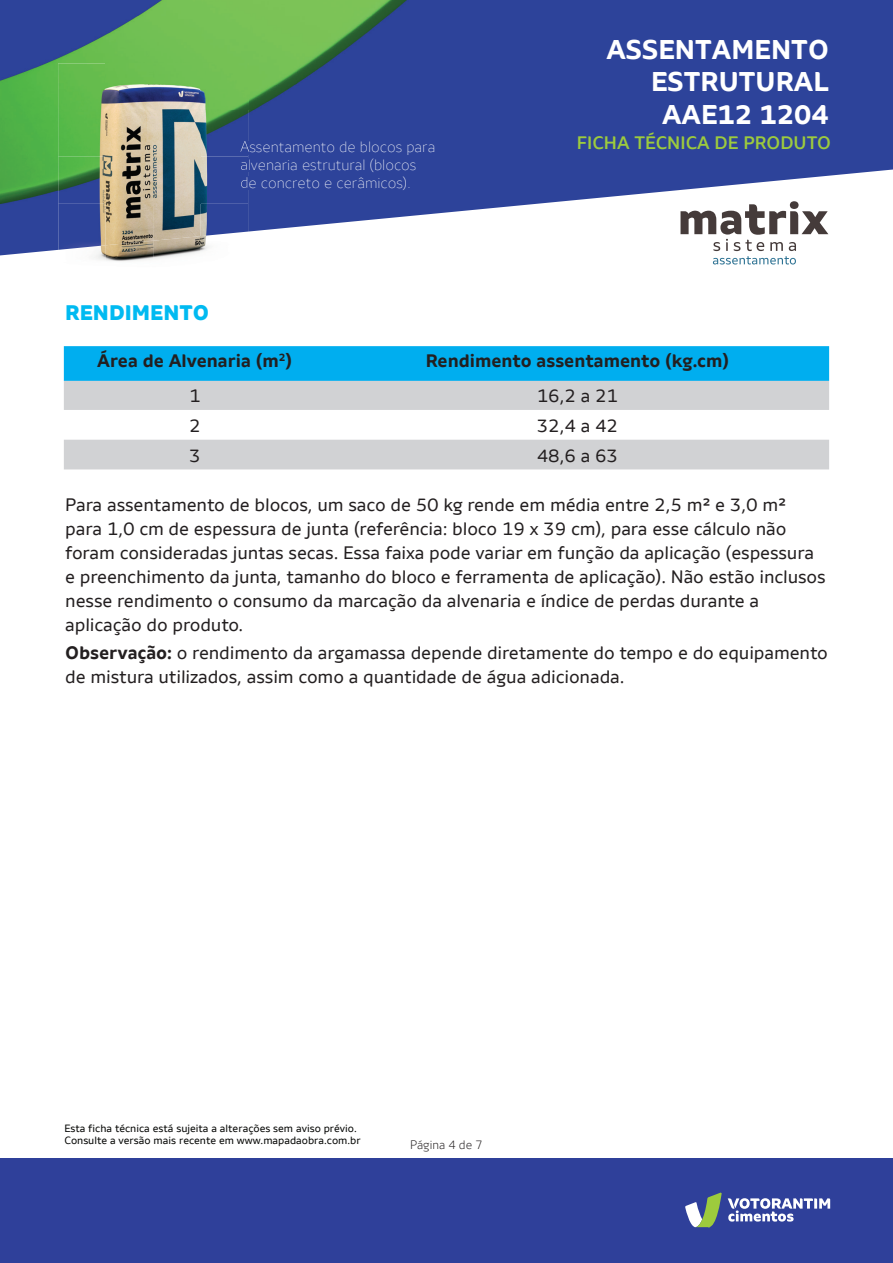
<style>
.page{position:relative;width:893px;height:1263px;background:#fff}
.page>*{position:absolute;margin:0;border:0;box-sizing:border-box;transform-origin:0 0}
.t1{font:700 27px/32.4px "Votorantim Sans";color:#fff;text-align:right}
.t2{font:900 21px "Votorantim Sans";color:#00baf1}
.t3{font:18px/24px "Votorantim Sans";color:#231f20}
.t4{font:700 18px "Votorantim Sans";color:#231f20}
.t5{font:500 18px "Votorantim Sans";color:#9dcb3d}
.t6{font:100 15px/18px "Votorantim Sans";color:#fff}
.t7{font:300 12px "Votorantim Sans";color:#231f20}
.t8{font:10.5px/12.3px "Votorantim Sans";color:#040503}
.s1{font-weight:700}
</style>
<div class="page">
<div style="left:0;top:1158px;width:893px;height:105px;background:#2f409a"></div>
<svg style="left:728px;top:1198px;width:102px;height:23px"></svg>
<svg style="left:685px;top:1192px;width:37px;height:36px"></svg>
<img style="left:0;top:0;width:893px;height:255px">
<img style="left:58px;top:250px;width:48px;height:10px">
<img style="left:106px;top:245px;width:47px;height:16px">
<img style="left:153px;top:237px;width:95px;height:22px">
<img style="left:201px;top:236px;width:47px;height:1px">
<img style="left:58px;top:63px;width:190px;height:140px">
<img style="left:58px;top:203px;width:48px;height:47px">
<img style="left:106px;top:203px;width:47px;height:42px">
<img style="left:153px;top:203px;width:48px;height:38px">
<img style="left:201px;top:203px;width:47px;height:33px">
<img style="left:240px;top:141px;width:8px;height:14px">
<img style="left:241px;top:158px;width:7px;height:14px">
<img style="left:241px;top:176px;width:7px;height:14px">
<svg style="left:680px;top:201px;width:148px;height:63px"></svg>
<div style="left:64px;top:346px;width:765px;height:35px;background:#00aeef"></div>
<svg style="left:64px;top:381px;width:765px;height:88px;fill:#d1d2d4"></svg>
<p class="t6" style="left:240px;top:138px;width:197px">Assentamento de blocos para alvenaria estrutural (blocos de concreto e cerâmicos).</p>
<p class="t2" style="left:65px;top:300px;width:145px">RENDIMENTO</p>
<h1 class="t1" style="left:606px;top:33px;width:224px">ASSENTAMENTO<br>ESTRUTURAL<br>AAE12 1204</h1>
<p class="t5" style="left:577px;top:133px;width:255px">FICHA TÉCNICA DE PRODUTO</p>
<p class="t4" style="left:97px;top:349px;width:196px">Área de Alvenaria (m<sup>2</sup>)</p>
<p class="t4" style="left:426px;top:349px;width:305px">Rendimento assentamento (kg.cm)</p>
<p class="t3" style="left:189px;top:384px;width:13px">1</p>
<p class="t3" style="left:537px;top:384px;width:83px">16,2 a 21</p>
<p class="t3" style="left:189px;top:414px;width:13px">2</p>
<p class="t3" style="left:537px;top:414px;width:83px">32,4 a 42</p>
<p class="t3" style="left:189px;top:443px;width:13px">3</p>
<p class="t3" style="left:537px;top:443px;width:83px">48,6 a 63</p>
<p class="t3" style="left:65px;top:493px;width:762px">Para assentamento de blocos, um saco de 50 kg rende em média entre 2,5 m² e 3,0 m² para 1,0 cm de espessura de junta (referência: bloco 19 x 39 cm), para esse cálculo não foram consideradas juntas secas. Essa faixa pode variar em função da aplicação (espessura e preenchimento da junta, tamanho do bloco e ferramenta de aplicação). Não estão inclusos nesse rendimento o consumo da marcação da alvenaria e índice de perdas durante a aplicação do produto.</p>
<p class="t3" style="left:65px;top:641px;width:764px"><span class="s1">Observação:</span> o rendimento da argamassa depende diretamente do tempo e do equipamento de mistura utilizados, assim como a quantidade de água adicionada.</p>
<p class="t8" style="left:64px;top:1122px;width:298px">Esta ficha técnica está sujeita a alterações sem aviso prévio.<br>Consulte a versão mais recente em www.mapadaobra.com.br</p>
<p class="t7" style="left:410px;top:1138px;width:74px">Página 4 de 7</p>
</div>
